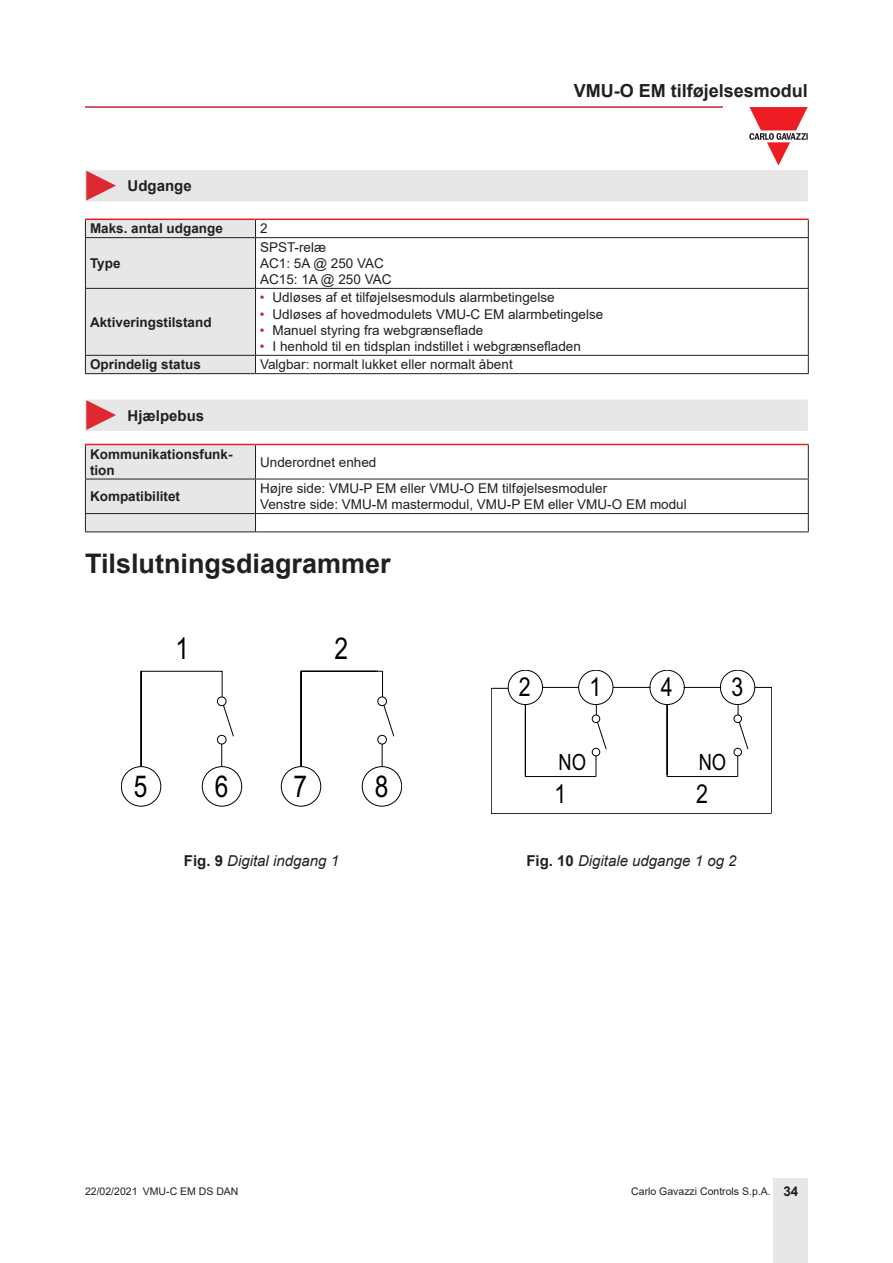
<style>
.page{position:relative;width:893px;height:1263px;background:#fff}
.page>*{position:absolute;margin:0;border:0;box-sizing:border-box;transform-origin:0 0}
.t1{font:30px "Arial Narrow";color:#000001}
.Titolo01-A{font:700 27px "Arial";color:#231f20}
.t2{font:26.1px "Arial Narrow";color:#000001}
.t3{font:22.35px "Arial Narrow";color:#000001}
.t4{font:700 18px "Arial";color:#231f20}
.t5{font:italic 15px "Arial";color:#231f20}
.Titolo03{font:700 15px "Arial";color:#231f20}
.TestoTabellaSx{font:13.5px "Arial";color:#231f20}
.TestoTabellaFndGSx{font:700 13.5px/16.2px "Arial";color:#231f20}
.t6{font:10.5px "Arial";color:#231f20}
.s1{color:#c42633}
.s2{font-weight:700;font-style:normal}
.s3{font-weight:700;font-size:13.5px}
</style>
<div class="page">
<hr style="left:85px;top:106px;width:638px;height:2px;background:#c42633">
<div style="left:774px;top:1178px;width:34px;height:85px;background:#e7e7e8"></div>
<svg style="left:85px;top:107px;width:723px;height:95px"></svg>
<hr style="left:255px;top:219px;width:554px;height:1px;background:#ee1d23">
<svg style="left:808px;top:220px;width:1px;height:17px"></svg>
<hr style="left:255px;top:237px;width:554px;height:1px;background:#231f20">
<hr style="left:808px;top:238px;width:1px;height:50px;background:#231f20">
<hr style="left:255px;top:288px;width:554px;height:1px;background:#231f20">
<hr style="left:808px;top:289px;width:1px;height:66px;background:#231f20">
<hr style="left:255px;top:355px;width:554px;height:1px;background:#231f20">
<div style="left:85px;top:219px;width:171px;height:154px;background:#e6e7e9"></div>
<svg style="left:808px;top:356px;width:1px;height:17px"></svg>
<hr style="left:85px;top:373px;width:170px;height:1px;background:#231f20">
<hr style="left:255px;top:373px;width:554px;height:1px;background:#231f20">
<div style="left:85px;top:399px;width:723px;height:32px;background:#e7e7e8"></div>
<hr style="left:255px;top:444px;width:554px;height:1px;background:#ee1d23">
<hr style="left:808px;top:445px;width:1px;height:34px;background:#231f20">
<hr style="left:255px;top:479px;width:554px;height:1px;background:#231f20">
<hr style="left:808px;top:479px;width:1px;height:34px;background:#231f20">
<hr style="left:255px;top:513px;width:554px;height:1px;background:#231f20">
<svg style="left:85px;top:444px;width:171px;height:87px;background:#dedcde"></svg>
<svg style="left:808px;top:514px;width:1px;height:17px"></svg>
<hr style="left:85px;top:531px;width:170px;height:1px;background:#231f20">
<hr style="left:255px;top:531px;width:554px;height:1px;background:#231f20">
<hr style="left:141px;top:671px;width:81px;height:1px;background:#000001">
<svg style="left:222px;top:671px;width:1px;height:26px"></svg>
<hr style="left:141px;top:671px;width:1px;height:97px;background:#000001">
<div style="left:202px;top:766px;width:40px;height:40px;border:1px solid #000001;border-radius:50%"></div>
<div style="left:121px;top:766px;width:40px;height:40px;border:1px solid #000001;border-radius:50%"></div>
<hr style="left:301px;top:671px;width:81px;height:1px;background:#000001">
<hr style="left:301px;top:671px;width:1px;height:97px;background:#000001">
<div style="left:281px;top:766px;width:40px;height:40px;border:1px solid #000001;border-radius:50%"></div>
<div style="left:362px;top:766px;width:40px;height:40px;border:1px solid #000001;border-radius:50%"></div>
<div style="left:217px;top:697px;width:9px;height:9px;border:1px solid #000001;border-radius:50%"></div>
<svg style="left:217px;top:705px;width:17px;height:66px"></svg>
<svg style="left:382px;top:671px;width:1px;height:26px"></svg>
<div style="left:378px;top:697px;width:9px;height:9px;border:1px solid #000001;border-radius:50%"></div>
<svg style="left:377px;top:705px;width:17px;height:62px"></svg>
<hr style="left:667px;top:776px;width:71px;height:1px;background:#000001">
<hr style="left:667px;top:692px;width:1px;height:85px;background:#000001">
<div style="left:650px;top:670px;width:34px;height:34px;background:#fff;border-radius:50%"></div>
<div style="left:650px;top:670px;width:34px;height:35px;border:1px solid #000001;border-radius:50%"></div>
<div style="left:720px;top:670px;width:35px;height:35px;border:1px solid #000001;border-radius:50%"></div>
<svg style="left:734px;top:704px;width:14px;height:72px"></svg>
<hr style="left:525px;top:776px;width:71px;height:1px;background:#000001">
<hr style="left:525px;top:692px;width:1px;height:85px;background:#000001">
<div style="left:508px;top:670px;width:35px;height:34px;background:#fff;border-radius:50%"></div>
<div style="left:508px;top:670px;width:35px;height:35px;border:1px solid #000001;border-radius:50%"></div>
<div style="left:578px;top:670px;width:35px;height:35px;border:1px solid #000001;border-radius:50%"></div>
<svg style="left:592px;top:704px;width:15px;height:72px"></svg>
<svg style="left:492px;top:688px;width:16px;height:1px"></svg>
<svg style="left:755px;top:687px;width:16px;height:1px"></svg>
<hr style="left:543px;top:687px;width:36px;height:1px;background:#000001">
<hr style="left:613px;top:687px;width:37px;height:1px;background:#000001">
<hr style="left:684px;top:687px;width:37px;height:1px;background:#000001">
<hr style="left:491px;top:688px;width:1px;height:126px;background:#000001">
<hr style="left:771px;top:687px;width:1px;height:126px;background:#000001">
<hr style="left:491px;top:813px;width:281px;height:1px;background:#000001">
<p class="Titolo03" style="left:128px;top:175px;width:66px">Udgange</p>
<p class="TestoTabellaFndGSx" style="left:90px;top:221px;width:134px">Maks. antal udgange</p>
<p class="TestoTabellaSx" style="left:260px;top:219px;width:9px">2</p>
<p class="TestoTabellaFndGSx" style="left:90px;top:255px;width:32px">Type</p>
<p class="TestoTabellaSx" style="left:260px;top:238px;width:68px">SPST-relæ</p>
<p class="TestoTabellaSx" style="left:260px;top:254px;width:125px">AC1: 5A @ 250 VAC</p>
<p class="TestoTabellaSx" style="left:260px;top:270px;width:133px">AC15: 1A @ 250 VAC</p>
<h3 class="t4" style="left:574px;top:78px;width:236px">VMU-O EM tilføjelsesmodul</h3>
<p class="TestoTabellaFndGSx" style="left:90px;top:314px;width:123px">Aktiveringstilstand</p>
<p class="TestoTabellaSx" style="left:260px;top:288px;width:296px"><span class="s1">•</span> Udløses af et tilføjelsesmoduls alarmbetingelse</p>
<p class="TestoTabellaSx" style="left:260px;top:305px;width:345px"><span class="s1">•</span> Udløses af hovedmodulets VMU-C EM alarmbetingelse</p>
<p class="TestoTabellaSx" style="left:260px;top:321px;width:225px"><span class="s1">•</span> Manuel styring fra webgrænseflade</p>
<p class="TestoTabellaSx" style="left:260px;top:337px;width:323px"><span class="s1">•</span> I henhold til en tidsplan indstillet i webgrænsefladen</p>
<p class="TestoTabellaFndGSx" style="left:90px;top:357px;width:113px">Oprindelig status</p>
<p class="TestoTabellaSx" style="left:260px;top:355px;width:254px">Valgbar: normalt lukket eller normalt åbent</p>
<p class="Titolo03" style="left:128px;top:405px;width:78px">Hjælpebus</p>
<p class="TestoTabellaFndGSx" style="left:90px;top:446px;width:144px">Kommunikationsfunk&shy;tion</p>
<p class="TestoTabellaSx" style="left:260px;top:453px;width:118px">Underordnet enhed</p>
<p class="TestoTabellaFndGSx" style="left:90px;top:488px;width:92px">Kompatibilitet</p>
<p class="TestoTabellaSx" style="left:260px;top:479px;width:349px">Højre side: VMU-P EM eller VMU-O EM tilføjelsesmoduler</p>
<p class="TestoTabellaSx" style="left:260px;top:495px;width:428px">Venstre side: VMU-M mastermodul, VMU-P EM eller VMU-O EM modul</p>
<p class="Titolo01-A" style="left:85px;top:545px;width:307px">Tilslutningsdiagrammer</p>
<p class="t1" style="left:175px;top:627px;width:15px">1</p>
<p class="t1" style="left:134px;top:764px;width:15px">5</p>
<p class="t1" style="left:215px;top:764px;width:15px">6</p>
<p class="t1" style="left:334px;top:627px;width:15px">2</p>
<p class="t1" style="left:294px;top:764px;width:15px">7</p>
<p class="t1" style="left:375px;top:764px;width:15px">8</p>
<p class="t2" style="left:519px;top:668px;width:13px">2</p>
<p class="t2" style="left:590px;top:668px;width:13px">1</p>
<p class="t2" style="left:661px;top:668px;width:13px">4</p>
<p class="t2" style="left:731px;top:668px;width:13px">3</p>
<p class="t3" style="left:558px;top:746px;width:29px">NO</p>
<p class="t3" style="left:699px;top:746px;width:29px">NO</p>
<p class="t2" style="left:554px;top:775px;width:13px">1</p>
<p class="t2" style="left:696px;top:775px;width:13px">2</p>
<p class="t5" style="left:184px;top:851px;width:157px"><span class="s2">Fig. 9</span> Digital indgang 1</p>
<p class="t5" style="left:526px;top:851px;width:212px"><span class="s2">Fig. 10</span> Digitale udgange 1 og 2</p>
<p class="t6" style="left:85px;top:1183px;width:155px">22/02/2021 VMU-C EM DS DAN</p>
<p class="t6" style="left:631px;top:1183px;width:169px">Carlo Gavazzi Controls S.p.A. <span class="s3">34</span></p>
</div>
